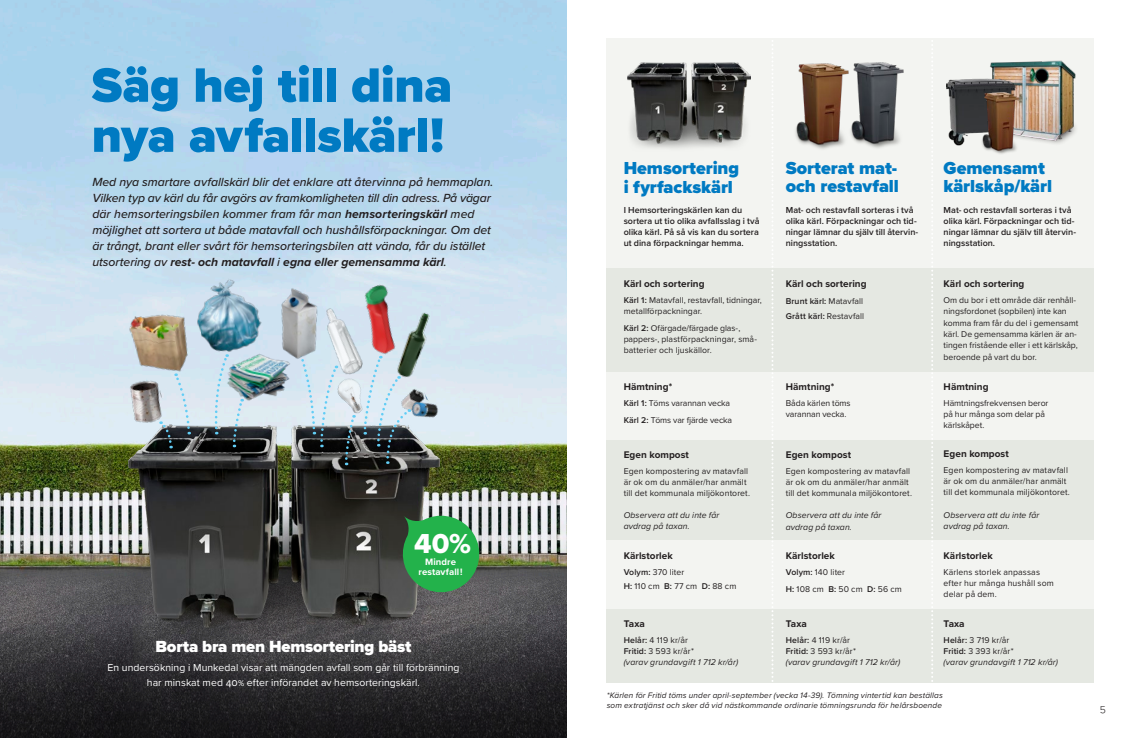
<style>
.page{position:relative;width:1134px;height:738px;background:#fff}
.page>*{position:absolute;margin:0;border:0;box-sizing:border-box;transform-origin:0 0}
.t1{font:900 50px/50px "Proxima Nova";letter-spacing:-.01em;color:#007ac2}
.Mellanrubrik_1{font:28.4px "Proxima Nova Extrabld";color:#fff}
.t2{font:900 18px/18.5px "Proxima Nova";letter-spacing:-.005em;color:#007ac2}
.t3{font:900 16.7px "Proxima Nova";letter-spacing:-.01em;color:#fff}
.t4{font:italic 500 12.2px/16px "Proxima Nova";letter-spacing:-.005em;color:#231f20}
.t5{font:300 10.5px "Proxima Nova";color:#231f20}
.t6{font:10.4px/14.6px "Proxima Nova";letter-spacing:.005em;color:#fff;text-align:center}
.t7{font:700 10px "Proxima Nova";letter-spacing:.005em;color:#231f20}
.Mellanrubrik_1-2{font:700 9.6px/10.1px "Proxima Nova";letter-spacing:.005em;color:#fff;text-align:center}
.t8{font:600 9px/11px "Proxima Nova";color:#231f20}
.t9{font:8.7px/11px "Proxima Nova";letter-spacing:.01em;color:#231f20}
.t10{font:italic 8.7px/11px "Proxima Nova";letter-spacing:.015em;color:#231f20}
.t11{font:8.7px/11px "Proxima Nova";letter-spacing:-.01em;color:#231f20}
.t12{font:600 8.7px "Proxima Nova";letter-spacing:.01em;color:#231f20}
.t13{font:italic 8.2px/10px "Proxima Nova";letter-spacing:.015em;color:#231f20}
.s1{font-weight:700}
.s2{font-weight:600}
.s3{font-weight:600;font-style:normal}
.s4{font-style:normal}
.s5{font-weight:400}
</style>
<div class="page">
<img style="left:0;top:0;width:567px;height:618px">
<img style="left:324px;top:303px;width:38px;height:69px">
<img style="left:350px;top:277px;width:62px;height:83px">
<img style="left:129px;top:424px;width:310px;height:194px">
<img style="left:410px;top:384px;width:19px;height:17px">
<img style="left:410px;top:401px;width:30px;height:20px">
<img style="left:356px;top:372px;width:6px;height:45px">
<svg style="left:159px;top:380px;width:32px;height:68px;background:#939fa7"></svg>
<svg style="left:362px;top:355px;width:48px;height:108px;background:#9ba7af"></svg>
<svg style="left:214px;top:360px;width:30px;height:87px"></svg>
<svg style="left:294px;top:340px;width:62px;height:125px;background:#9faab0"></svg>
<img style="left:122px;top:374px;width:46px;height:54px">
<img style="left:126px;top:306px;width:71px;height:74px">
<img style="left:188px;top:274px;width:80px;height:86px">
<img style="left:220px;top:345px;width:81px;height:66px">
<img style="left:271px;top:284px;width:53px;height:78px">
<img style="left:393px;top:308px;width:43px;height:74px">
<div style="left:607px;top:38px;width:487px;height:644px;background:#e5e8e2"></div>
<div style="left:567px;top:372px;width:567px;height:67px;background:linear-gradient(to right,#f5f6f3,#f5f5f3)"></div>
<div style="left:567px;top:540px;width:567px;height:68px;background:linear-gradient(to right,#f5f6f3,#f5f5f3)"></div>
<div style="left:567px;top:38px;width:567px;height:229px;background:linear-gradient(to right,#f5f5f3,#f5f5f3)"></div>
<img style="left:790px;top:59px;width:64px;height:104px">
<img style="left:845px;top:58px;width:64px;height:104px">
<img style="left:627px;top:62px;width:123px;height:90px">
<svg style="left:771px;top:38px;width:2px;height:645px"></svg>
<svg style="left:931px;top:38px;width:2px;height:645px"></svg>
<div style="left:986px;top:114px;width:93px;height:32px;background:#231f20;opacity:.75"></div>
<img style="left:986px;top:49px;width:94px;height:93px">
<img style="left:946px;top:77px;width:69px;height:69px">
<img style="left:979px;top:90px;width:45px;height:73px">
<svg style="left:0;top:618px;width:567px;height:119px;background:#2f2e30"></svg>
<svg style="left:400px;top:512px;width:83px;height:83px;background:#3a9b55"></svg>
<p class="t1" style="left:92px;top:60px;width:362px">Säg hej till dina nya avfallskärl!</p>
<p class="t4" style="left:92px;top:173px;width:402px">Med nya smartare avfallskärl blir det enklare att återvinna på hemmaplan.<br>Vilken typ av kärl du får avgörs av framkomligheten till din adress. På vägar där hemsorteringsbilen kommer fram får man <span class="s1">hemsorteringskärl</span> med möjlighet att sortera ut både matavfall och hushållsförpackningar. Om det är trångt, brant eller svårt för hemsorteringsbilen att vända, får du istället utsortering av <span class="s1">rest- och matavfall</span> i <span class="s1">egna eller gemensamma kärl</span>.</p>
<p class="Mellanrubrik_1" style="left:414px;top:521px;width:58px">40%</p>
<p class="Mellanrubrik_1-2" style="left:419px;top:556px;width:45px">Mindre restavfall!</p>
<p class="t3" style="left:155px;top:633px;width:257px">Borta bra men Hemsortering bäst</p>
<p class="t6" style="left:107px;top:659px;width:353px">En undersökning i Munkedal visar att mängden avfall som går till förbränning har minskat med 40% efter införandet av hemsorteringskärl.</p>
<p class="t2" style="left:624px;top:158px;width:117px">Hemsortering i fyrfackskärl</p>
<p class="t8" style="left:624px;top:204px;width:137px">I Hemsorteringskärlen kan du sortera ut tio olika avfallsslag i två olika kärl. På så vis kan du sortera ut dina förpackningar hemma.</p>
<p class="t7" style="left:624px;top:276px;width:82px">Kärl och sortering</p>
<p class="t9" style="left:624px;top:294px;width:140px"><span class="s2">Kärl 1:</span> Matavfall, restavfall, tidningar, metallförpackningar.</p>
<p class="t9" style="left:624px;top:322px;width:135px"><span class="s2">Kärl 2:</span> Ofärgade/färgade glas- , pappers-, plastförpackningar, små&shy;batterier och ljuskällor.</p>
<p class="t7" style="left:624px;top:379px;width:50px">Hämtning*</p>
<p class="t11" style="left:624px;top:397px;width:108px"><span class="s2">Kärl 1:</span> Töms varannan vecka</p>
<p class="t11" style="left:624px;top:413px;width:110px"><span class="s2">Kärl 2:</span> Töms var fjärde vecka</p>
<p class="t7" style="left:624px;top:446px;width:67px">Egen kompost</p>
<p class="t9" style="left:624px;top:464px;width:128px">Egen kompostering av matavfall är ok om du anmäler/har anmält till det kommunala miljökontoret.</p>
<p class="t10" style="left:624px;top:509px;width:97px">Observera att du inte får avdrag på taxan.</p>
<p class="t7" style="left:624px;top:547px;width:51px">Kärlstorlek</p>
<p class="t9" style="left:624px;top:565px;width:62px"><span class="s2">Volym:</span> 370 liter</p>
<p class="t9" style="left:624px;top:579px;width:114px"><span class="s2">H:</span> 110 cm <span class="s2">B:</span> 77 cm <span class="s2">D:</span> 88 cm</p>
<p class="t7" style="left:624px;top:615px;width:23px">Taxa</p>
<p class="t10" style="left:624px;top:633px;width:116px"><span class="s3">Helår:</span> <span class="s4">4 119 kr/år<br></span><span class="s3">Fritid:</span> <span class="s4">3 593 kr/år*<br></span>(varav grundavgift 1 712 kr/år)</p>
<p class="t2" style="left:786px;top:158px;width:113px">Sorterat mat-</p>
<p class="t2" style="left:786px;top:177px;width:115px">och restavfall</p>
<p class="t8" style="left:786px;top:204px;width:134px">Mat- och restavfall sorteras i två olika kärl. Förpackningar och tid&shy;ningar lämnar du själv till återvin&shy;ningsstation.</p>
<p class="t7" style="left:786px;top:276px;width:82px">Kärl och sortering</p>
<p class="t12" style="left:786px;top:295px;width:79px">Brunt kärl: <span class="s5">Matavfall</span></p>
<p class="t12" style="left:786px;top:310px;width:80px">Grått kärl: <span class="s5">Restavfall</span></p>
<p class="t7" style="left:786px;top:379px;width:50px">Hämtning*</p>
<p class="t11" style="left:786px;top:397px;width:66px">Båda kärlen töms varannan vecka.</p>
<p class="t7" style="left:786px;top:447px;width:67px">Egen kompost</p>
<p class="t9" style="left:786px;top:465px;width:128px">Egen kompostering av matavfall är ok om du anmäler/har anmält till det kommunala miljökontoret.</p>
<p class="t10" style="left:786px;top:509px;width:97px">Observera att du inte får avdrag på taxan.</p>
<p class="t7" style="left:786px;top:547px;width:51px">Kärlstorlek</p>
<p class="t9" style="left:786px;top:565px;width:61px"><span class="s2">Volym:</span> 140 liter</p>
<p class="t9" style="left:786px;top:582px;width:118px"><span class="s2">H:</span> 108 cm <span class="s2">B:</span> 50 cm <span class="s2">D:</span> 56 cm</p>
<p class="t7" style="left:786px;top:615px;width:23px">Taxa</p>
<p class="t10" style="left:786px;top:633px;width:116px"><span class="s3">Helår:</span> <span class="s4">4 119 kr/år<br></span><span class="s3">Fritid:</span> <span class="s4">3 593 kr/år*<br></span>(varav grundavgift 1 712 kr/år)</p>
<p class="t2" style="left:943px;top:158px;width:110px">Gemensamt kärlskåp/kärl</p>
<p class="t8" style="left:943px;top:204px;width:134px">Mat- och restavfall sorteras i två olika kärl. Förpackningar och tid&shy;ningar lämnar du själv till återvin&shy;ningsstation.</p>
<p class="t7" style="left:943px;top:276px;width:82px">Kärl och sortering</p>
<p class="t9" style="left:943px;top:294px;width:136px">Om du bor i ett område där renhåll&shy;ningsfordonet (sopbilen) inte kan komma fram får du del i gemensamt kärl. De gemensamma kärlen är an&shy;tingen fristående eller i ett kärlskåp,</p>
<p class="t9" style="left:943px;top:350px;width:95px">beroende på vart du bor.</p>
<p class="t7" style="left:943px;top:379px;width:46px">Hämtning</p>
<p class="t9" style="left:943px;top:397px;width:106px">Hämtningsfrekvensen beror på hur många som delar på kärlskåpet.</p>
<p class="t7" style="left:943px;top:446px;width:67px">Egen kompost</p>
<p class="t9" style="left:943px;top:464px;width:128px">Egen kompostering av matavfall är ok om du anmäler/har anmält till det kommunala miljökontoret.</p>
<p class="t10" style="left:943px;top:508px;width:97px">Observera att du inte får avdrag på taxan.</p>
<p class="t7" style="left:943px;top:547px;width:51px">Kärlstorlek</p>
<p class="t9" style="left:943px;top:565px;width:112px">Kärlens storlek anpassas efter hur många hushåll som delar på dem.</p>
<p class="t7" style="left:943px;top:615px;width:23px">Taxa</p>
<p class="t9" style="left:943px;top:633px;width:67px"><span class="s2">Helår:</span> 3 719 kr/år</p>
<p class="t9" style="left:943px;top:644px;width:72px"><span class="s2">Fritid:</span> 3 393 kr/år*</p>
<p class="t10" style="left:943px;top:655px;width:116px">(varav grundavgift 1 712 kr/år)</p>
<p class="t13" style="left:607px;top:689px;width:338px">*Kärlen för Fritid töms under april-september (vecka 14-39). Tömning vintertid kan beställas som extratjänst och sker då vid nästkommande ordinarie tömningsrunda för helårsboende</p>
<p class="t5" style="left:1100px;top:700px;width:8px">5</p>
</div>
